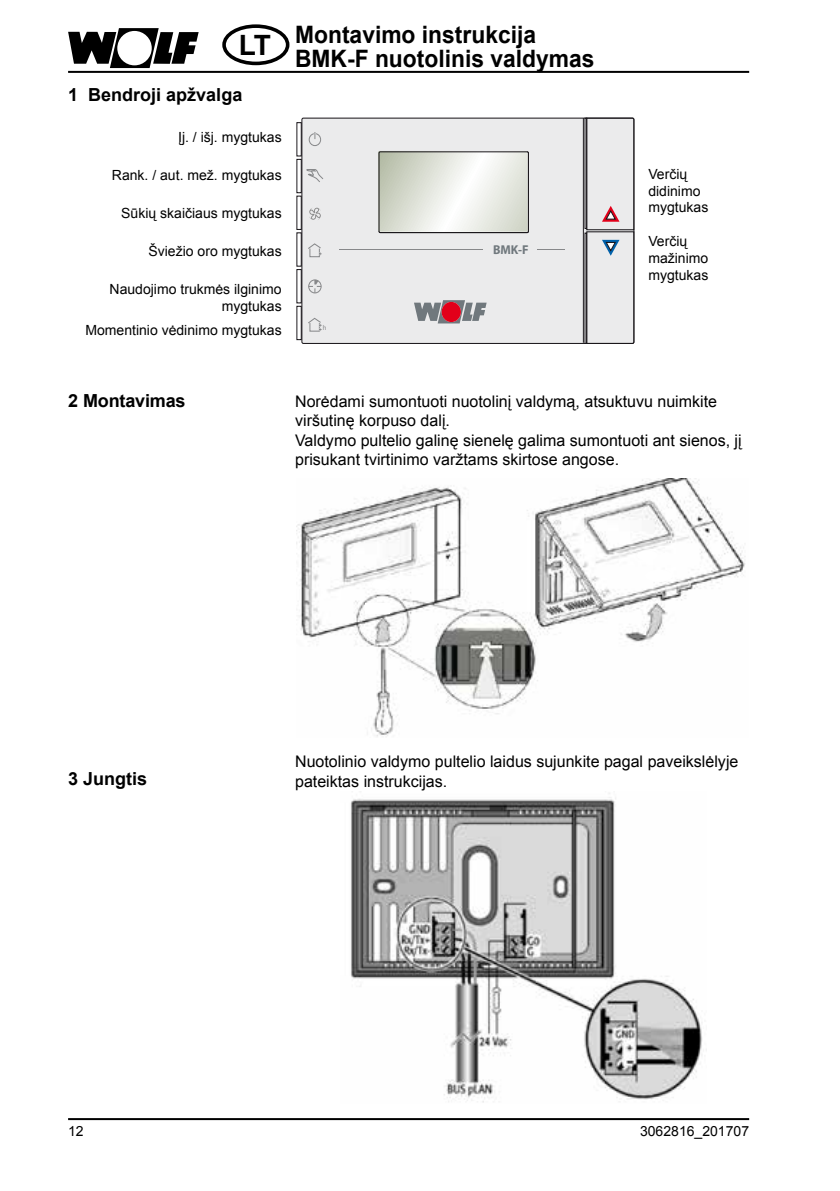
<style>
.page{position:relative;width:840px;height:1191px;background:#fff}
.page>*{position:absolute;margin:0;border:0;box-sizing:border-box;transform-origin:0 0}
.t1{font:700 28px "Arial";color:#000}
.t2{font:700 24px/24px "Arial";color:#000;scale:.95 1}
.t3{font:700 18px "Arial";color:#000}
.t4{font:16px/19.2px "Arial";color:#000}
.t5{font:14px/16.8px "Arial";color:#000}
.t6{font:700 12.8px "Myriad Pro";color:#70787d;scale:.95 1}
.t7{font:7px "Myriad Pro";color:#87888a;scale:.95 1}
</style>
<div class="page">
<hr style="left:68px;top:71px;width:680px;height:2px;background:#000">
<hr style="left:68px;top:1118px;width:680px;height:2px;background:#000">
<svg style="left:68px;top:28px;width:130px;height:40px"></svg>
<div style="left:303px;top:120px;width:283px;height:222px;background:#ebebec"></div>
<svg style="left:586px;top:118px;width:48px;height:226px;background:#dddcde"></svg>
<div style="left:301px;top:118px;width:332px;height:226px;border:1px solid #1a171b;border-radius:2px"></div>
<hr style="left:582px;top:118px;width:1px;height:225px;background:#1a171b">
<hr style="left:339px;top:250px;width:225px;height:1px;background:#87888a">
<svg style="left:308px;top:132px;width:13px;height:14px"></svg>
<div style="left:483px;top:240px;width:53px;height:20px;background:#ebebec"></div>
<svg style="left:414px;top:300px;width:72px;height:23px"></svg>
<div style="left:441px;top:302px;width:19px;height:20px;background:#e2001a;border-radius:50%"></div>
<svg style="left:378px;top:151px;width:149px;height:80px"></svg>
<div style="left:378px;top:152px;width:150px;height:81px;border:1px solid #1a171b"></div>
<div style="left:308px;top:279px;width:13px;height:14px;border:1px solid #87888a;border-radius:50%"></div>
<svg style="left:308px;top:280px;width:13px;height:13px"></svg>
<svg style="left:305px;top:168px;width:19px;height:15px"></svg>
<div style="left:309px;top:248px;width:10px;height:9px;border:1px solid #87888a"></div>
<svg style="left:307px;top:243px;width:14px;height:12px"></svg>
<svg style="left:307px;top:317px;width:14px;height:14px"></svg>
<svg style="left:308px;top:207px;width:13px;height:13px"></svg>
<img style="left:296px;top:479px;width:450px;height:258px">
<div style="left:365px;top:603px;width:24px;height:10px;background:#fff"></div>
<svg style="left:644px;top:569px;width:28px;height:13px"></svg>
<svg style="left:371px;top:579px;width:20px;height:10px"></svg>
<svg style="left:636px;top:550px;width:21px;height:11px"></svg>
<img style="left:351px;top:793px;width:351px;height:310px">
<div style="left:222px;top:24px;width:67px;height:41px;border:4px solid #000;border-radius:50%"></div>
<h1 class="t1" style="left:239px;top:27px;width:34px">LT</h1>
<p class="t3" style="left:68px;top:83px;width:176px">1 Bendroji apžvalga</p>
<p class="t5" style="left:178px;top:129px;width:105px">Įj. / išj. mygtukas</p>
<p class="t5" style="left:112px;top:167px;width:171px">Rank. / aut. mež. mygtukas</p>
<p class="t5" style="left:121px;top:205px;width:162px">Sūkių skaičiaus mygtukas</p>
<p class="t5" style="left:148px;top:243px;width:135px">Šviežio oro mygtukas</p>
<p class="t5" style="left:109px;top:281px;width:173px;text-align:right">Naudojimo trukmės ilginimo mygtukas</p>
<p class="t5" style="left:85px;top:322px;width:198px">Momentinio vėdinimo mygtukas</p>
<h2 class="t2" style="left:295px;top:23px;width:316px">Montavimo instrukcija<br>BMK-F nuotolinis valdymas</h2>
<p class="t7" style="left:322px;top:323px;width:5px">h</p>
<p class="t6" style="left:492px;top:241px;width:39px">BMK-F</p>
<p class="t5" style="left:648px;top:166px;width:61px">Verčių didinimo mygtukas</p>
<p class="t5" style="left:648px;top:233px;width:61px">Verčių mažinimo mygtukas</p>
<p class="t3" style="left:68px;top:389px;width:119px">2 Montavimas</p>
<p class="t4" style="left:295px;top:392px;width:448px">Norėdami sumontuoti nuotolinį valdymą, atsuktuvu nuimkite viršutinę korpuso dalį.<br>Valdymo pultelio galinę sienelę galima sumontuoti ant sienos, jį prisukant tvirtinimo varžtams skirtose angose.</p>
<p class="t3" style="left:68px;top:766px;width:81px">3 Jungtis</p>
<p class="t4" style="left:295px;top:752px;width:444px">Nuotolinio valdymo pultelio laidus sujunkite pagal paveikslėlyje pateiktas instrukcijas.</p>
<p class="t5" style="left:68px;top:1122px;width:17px">12</p>
<p class="t5" style="left:639px;top:1122px;width:110px">3062816_201707</p>
</div>
